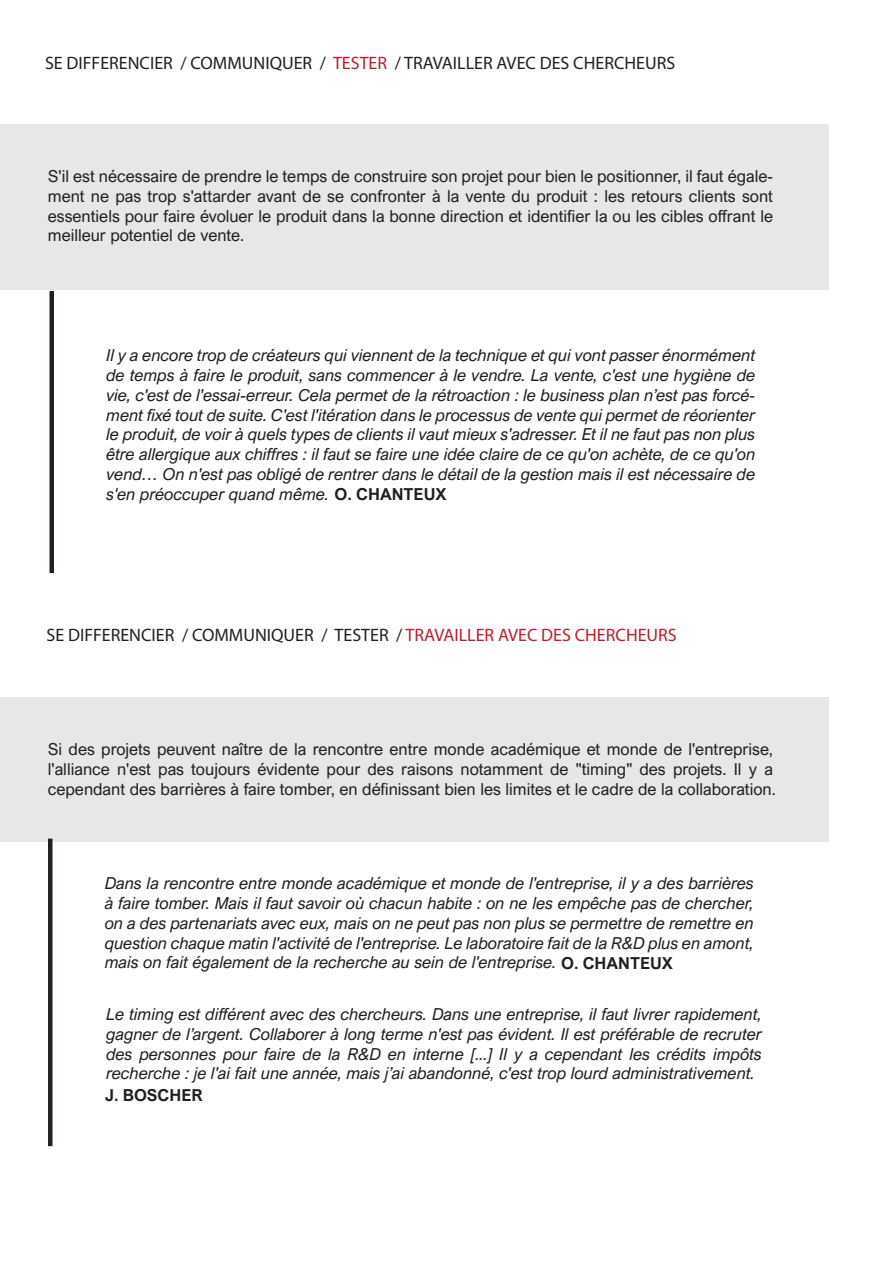
<style>
.page{position:relative;width:893px;height:1263px;background:#fff}
.page>*{position:absolute;margin:0;border:0;box-sizing:border-box;transform-origin:0 0}
.t1{font:18px "Myriad Pro";color:#231f20}
.t2{font:italic 16.5px/19.8px "Arial Nova";color:#231f20;text-align:justify}
.t3{font:16.5px/19.8px "Arial Nova";color:#231f20;text-align:justify}
.t4{font:700 16.5px "Arial Nova";color:#231f20}
.s1{color:#be1d2c}
.s2{font-weight:700;font-style:normal}
</style>
<div class="page">
<div style="left:0;top:124px;width:828px;height:165px;background:#e6e7e9"></div>
<hr style="left:50px;top:291px;width:4px;height:282px;background:#231f20">
<div style="left:0;top:697px;width:828px;height:144px;background:#e6e7e9"></div>
<hr style="left:48px;top:838px;width:4px;height:308px;background:#231f20">
<p class="t1" style="left:45px;top:52px;width:632px">SE DIFFERENCIER / COMMUNIQUER / <span class="s1">TESTER</span> / TRAVAILLER AVEC DES CHERCHEURS</p>
<p class="t3" style="left:48px;top:166px;width:727px">S'il est nécessaire de prendre le temps de construire son projet pour bien le positionner, il faut égale&shy;ment ne pas trop s'attarder avant de se confronter à la vente du produit : les retours clients sont essentiels pour faire évoluer le produit dans la bonne direction et identifier la ou les cibles offrant le meilleur potentiel de vente.</p>
<p class="t2" style="left:107px;top:345px;width:650px">Il y a encore trop de créateurs qui viennent de la technique et qui vont passer énormément de temps à faire le produit, sans commencer à le vendre. La vente, c'est une hygiène de vie, c'est de l'essai-erreur. Cela permet de la rétroaction : le business plan n’est pas forcé&shy;ment fixé tout de suite. C'est l'itération dans le processus de vente qui permet de réorienter le produit, de voir à quels types de clients il vaut mieux s'adresser. Et il ne faut pas non plus être allergique aux chiffres : il faut se faire une idée claire de ce qu'on achète, de ce qu'on vend… On n'est pas obligé de rentrer dans le détail de la gestion mais il est nécessaire de s'en préoccuper quand même. <span class="s2">O. CHANTEUX</span></p>
<p class="t1" style="left:46px;top:623px;width:632px">SE DIFFERENCIER / COMMUNIQUER / TESTER / <span class="s1">TRAVAILLER AVEC DES CHERCHEURS</span></p>
<p class="t3" style="left:48px;top:739px;width:729px;text-align:left">Si des projets peuvent naître de la rencontre entre monde académique et monde de l'entreprise, l'alliance n'est pas toujours évidente pour des raisons notamment de "timing" des projets. Il y a cependant des barrières à faire tomber, en définissant bien les limites et le cadre de la collaboration.</p>
<p class="t2" style="left:105px;top:873px;width:650px">Dans la rencontre entre monde académique et monde de l'entreprise, il y a des barrières à faire tomber. Mais il faut savoir où chacun habite : on ne les empêche pas de chercher, on a des partenariats avec eux, mais on ne peut pas non plus se permettre de remettre en question chaque matin l'activité de l'entreprise. Le laboratoire fait de la R&amp;D plus en amont, mais on fait également de la recherche au sein de l'entreprise. <span class="s2">O. CHANTEUX</span></p>
<p class="t2" style="left:106px;top:1004px;width:657px">Le timing est différent avec des chercheurs. Dans une entreprise, il faut livrer rapidement, gagner de l’argent. Collaborer à long terme n'est pas évident. Il est préférable de recruter des personnes pour faire de la R&amp;D en interne [...] Il y a cependant les crédits impôts recherche : je l'ai fait une année, mais j’ai abandonné, c'est trop lourd administrativement.</p>
<p class="t4" style="left:105px;top:1086px;width:99px">J. BOSCHER</p>
</div>
